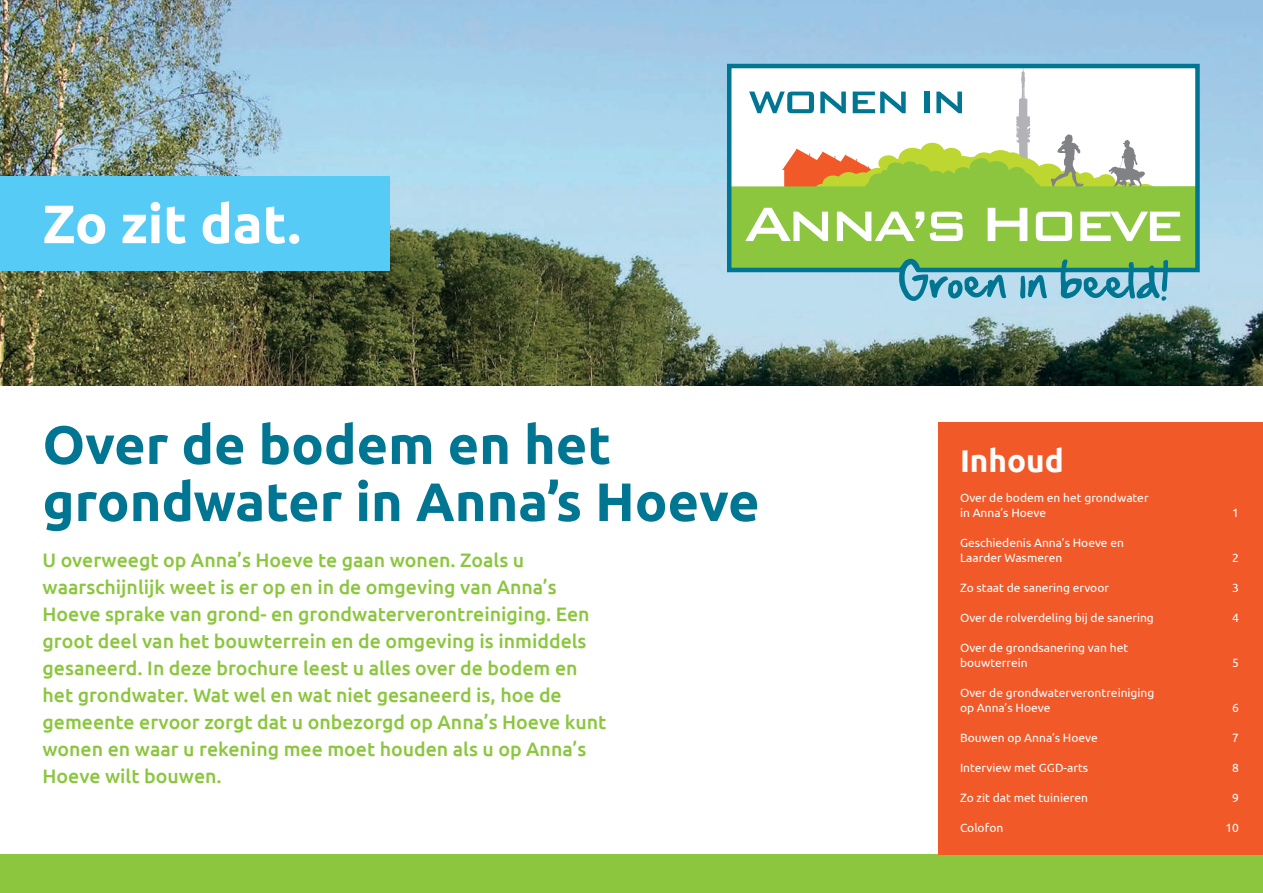
<style>
.page{position:relative;width:1263px;height:893px;background:#fff}
.page>*{position:absolute;margin:0;border:0;box-sizing:border-box;transform-origin:0 0}
.t1{font:700 54px/57px "Ubuntu";color:#017693}
.t2{font:700 54px "Ubuntu";color:#fff}
.t3{font:700 31.5px "Ubuntu";color:#fff}
.t4{font:500 19.5px/27px "Ubuntu";color:#8bc63e}
.t5{font:12px/15px "Ubuntu";color:#fff}
</style>
<div class="page">
<img style="left:0;top:0;width:1263px;height:386px">
<div style="left:0;top:176px;width:390px;height:95px;background:#56cbf5"></div>
<svg style="left:727px;top:64px;width:473px;height:210px"></svg>
<svg style="left:899px;top:259px;width:107px;height:42px"></svg>
<svg style="left:1020px;top:268px;width:27px;height:31px"></svg>
<svg style="left:1061px;top:259px;width:107px;height:42px"></svg>
<div style="left:0;top:855px;width:1263px;height:38px;background:#8bc63e"></div>
<div style="left:939px;top:422px;width:324px;height:433px;background:#f15929"></div>
<h1 class="t2" style="left:43px;top:191px;width:260px">Zo zit dat.</h1>
<h1 class="t1" style="left:43px;top:415px;width:718px">Over de bodem en het grondwater in Anna’s Hoeve</h1>
<p class="t4" style="left:43px;top:546px;width:565px">U overweegt op Anna’s Hoeve te gaan wonen. Zoals u waarschijnlijk weet is er op en in de omgeving van Anna’s Hoeve sprake van grond- en grondwaterverontreiniging. Een groot deel van het bouwterrein en de omgeving is inmiddels gesaneerd. In deze brochure leest u alles over de bodem en het grondwater. Wat wel en wat niet gesaneerd is, hoe de gemeente ervoor zorgt dat u onbezorgd op Anna’s Hoeve kunt wonen en waar u rekening mee moet houden als u op Anna’s Hoeve wilt bouwen.</p>
<h2 class="t3" style="left:960px;top:442px;width:105px">Inhoud</h2>
<p class="t5" style="left:960px;top:490px;width:190px">Over de bodem en het grondwater in Anna’s Hoeve</p>
<p class="t5" style="left:960px;top:535px;width:165px">Geschiedenis Anna’s Hoeve en<br>Laarder Wasmeren</p>
<p class="t5" style="left:1232px;top:505px;width:8px">1</p>
<p class="t5" style="left:1232px;top:550px;width:8px">2</p>
<p class="t5" style="left:960px;top:580px;width:151px">Zo staat de sanering ervoor</p>
<p class="t5" style="left:1232px;top:580px;width:8px">3</p>
<p class="t5" style="left:960px;top:610px;width:195px">Over de rolverdeling bij de sanering</p>
<p class="t5" style="left:1232px;top:610px;width:8px">4</p>
<p class="t5" style="left:960px;top:640px;width:170px">Over de grondsanering van het bouwterrein</p>
<p class="t5" style="left:1232px;top:655px;width:8px">5</p>
<p class="t5" style="left:960px;top:685px;width:196px">Over de grondwaterverontreiniging op Anna’s Hoeve</p>
<p class="t5" style="left:1232px;top:700px;width:8px">6</p>
<p class="t5" style="left:960px;top:730px;width:139px">Bouwen op Anna’s Hoeve</p>
<p class="t5" style="left:1232px;top:730px;width:8px">7</p>
<p class="t5" style="left:960px;top:760px;width:130px">Interview met GGD-arts</p>
<p class="t5" style="left:1232px;top:760px;width:8px">8</p>
<p class="t5" style="left:960px;top:790px;width:129px">Zo zit dat met tuinieren</p>
<p class="t5" style="left:1232px;top:790px;width:8px">9</p>
<p class="t5" style="left:960px;top:820px;width:45px">Colofon</p>
<p class="t5" style="left:1225px;top:820px;width:15px">10</p>
</div>
